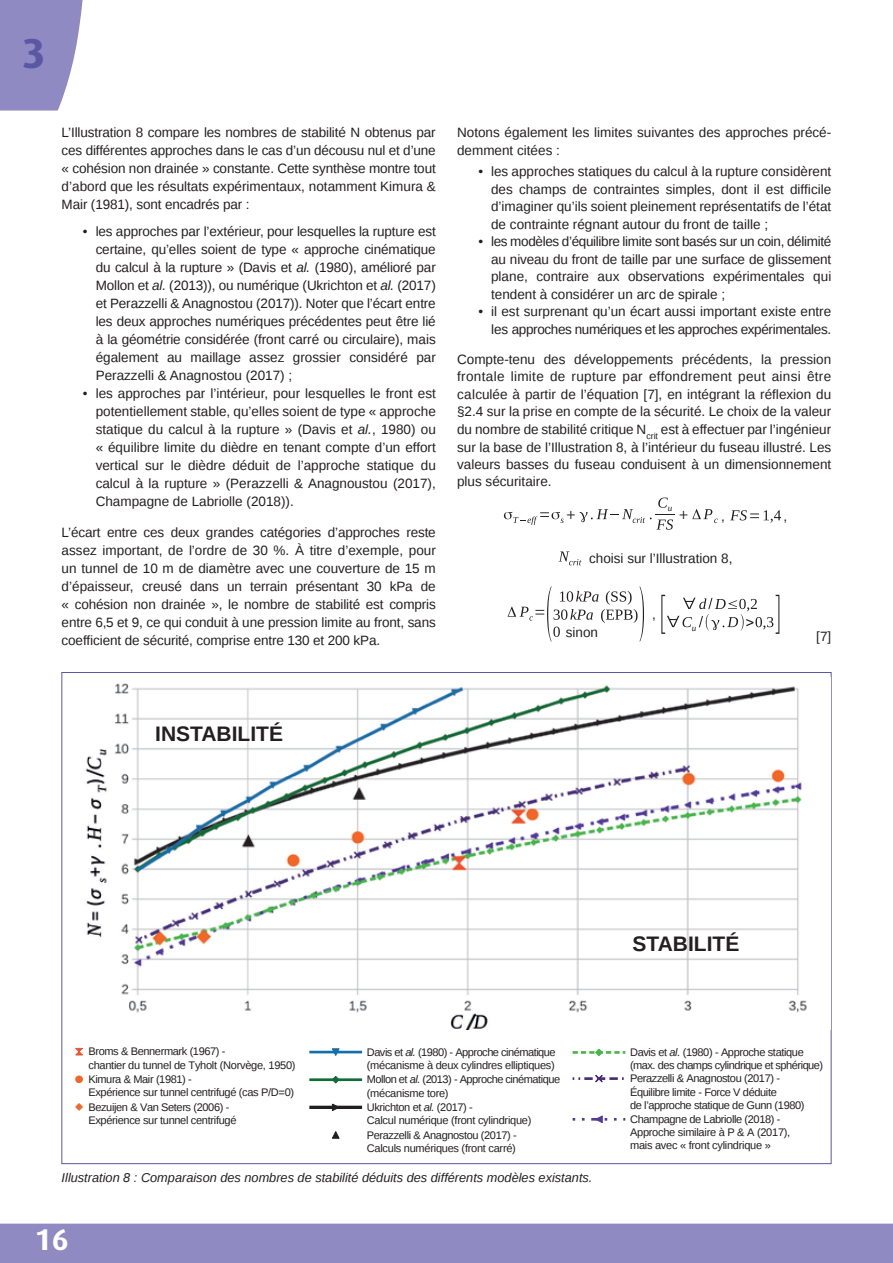
<style>
.page{position:relative;width:893px;height:1263px;background:#908ac2}
.page>*{position:absolute;margin:0;border:0;box-sizing:border-box;transform-origin:0 0}
.t1{font:700 42px "Dax OT";color:#5a57a5}
.t2{font:700 30px "Dax OT";color:#fff}
.t3{font:700 21px "Liberation Sans";color:#231f20}
.t4{font:13.5px/18px "Liberation Sans";color:#231f20;text-align:justify}
.t5{font:italic 12.75px "Liberation Sans";color:#231f20}
.t6{font:10.95px/13.2px "Liberation Sans";letter-spacing:-.035em;color:#231f20}
.t7{font:italic 9.15px "Liberation Serif";color:#231f20}
.s1{font-style:italic}
</style>
<div class="page">
<div style="left:0;top:0;width:893px;height:1223px;background:#fff"></div>
<svg style="left:0;top:0;width:84px;height:111px"></svg>
<img style="left:78px;top:677px;width:752px;height:353px">
<svg style="left:730px;top:510px;width:51px;height:13px"></svg>
<svg style="left:508px;top:586px;width:136px;height:56px;background:#ecebeb"></svg>
<svg style="left:661px;top:595px;width:118px;height:39px;background:#e7e7e7"></svg>
<svg style="left:75px;top:1048px;width:8px;height:7px"></svg>
<svg style="left:76px;top:1076px;width:7px;height:7px"></svg>
<svg style="left:76px;top:1103px;width:7px;height:7px"></svg>
<svg style="left:309px;top:1048px;width:53px;height:8px"></svg>
<svg style="left:309px;top:1076px;width:53px;height:7px"></svg>
<svg style="left:309px;top:1104px;width:53px;height:7px"></svg>
<svg style="left:332px;top:1131px;width:7px;height:7px"></svg>
<svg style="left:573px;top:1049px;width:52px;height:7px"></svg>
<svg style="left:573px;top:1075px;width:51px;height:7px"></svg>
<svg style="left:591px;top:1116px;width:16px;height:7px"></svg>
<svg style="left:504px;top:497px;width:214px;height:33px;background:#f3f3f3"></svg>
<svg style="left:767px;top:457px;width:8px;height:8px"></svg>
<svg style="left:880px;top:457px;width:8px;height:8px"></svg>
<svg style="left:503px;top:553px;width:8px;height:8px"></svg>
<svg style="left:616px;top:553px;width:8px;height:8px"></svg>
<svg style="left:464px;top:555px;width:8px;height:9px"></svg>
<svg style="left:449px;top:555px;width:8px;height:9px"></svg>
<svg style="left:559px;top:551px;width:25px;height:14px"></svg>
<h1 class="t1" style="left:22px;top:30px;width:25px">3</h1>
<p class="t4" style="left:62px;top:124px;width:376px">L’Illustration 8 compare les nombres de stabilité N obtenus par ces différentes approches dans le cas d’un décousu nul et d’une « cohésion non drainée » constante. Cette synthèse montre tout d’abord que les résultats expérimentaux, notamment Kimura &amp; Mair (1981), sont encadrés par :</p>
<p class="t4" style="left:96px;top:223px;width:342px;text-indent:-13px">• les approches par l’extérieur, pour lesquelles la rupture est certaine, qu’elles soient de type « approche cinématique du calcul à la rupture » (Davis et <span class="s1">al.</span> (1980), amélioré par Mollon et <span class="s1">al.</span> (2013)), ou numérique (Ukrichton et <span class="s1">al.</span> (2017) et Perazzelli &amp; Anagnostou (2017)). Noter que l’écart entre les deux approches numériques précédentes peut être lié à la géométrie considérée (front carré ou circulaire), mais également au maillage assez grossier considéré par Perazzelli &amp; Anagnostou (2017) ;</p>
<p class="t4" style="left:96px;top:385px;width:342px;text-indent:-13px">• les approches par l’intérieur, pour lesquelles le front est potentiellement stable, qu’elles soient de type « approche statique du calcul à la rupture » (Davis et <span class="s1">al.</span>, 1980) ou « équilibre limite du dièdre en tenant compte d’un effort vertical sur le dièdre déduit de l’approche statique du calcul à la rupture » (Perazzelli &amp; Anagnoustou (2017), Champagne de Labriolle (2018)).</p>
<p class="t4" style="left:62px;top:523px;width:376px">L’écart entre ces deux grandes catégories d’approches reste assez important, de l’ordre de 30 %. À titre d’exemple, pour un tunnel de 10 m de diamètre avec une couverture de 15 m d’épaisseur, creusé dans un terrain présentant 30 kPa de « cohésion non drainée », le nombre de stabilité est compris entre 6,5 et 9, ce qui conduit à une pression limite au front, sans coefficient de sécurité, comprise entre 130 et 200 kPa.</p>
<p class="t4" style="left:457px;top:124px;width:376px;line-height:17.4px">Notons également les limites suivantes des approches précé&shy;demment citées :</p>
<p class="t4" style="left:491px;top:164px;width:342px;line-height:17.4px;text-indent:-13px">• les approches statiques du calcul à la rupture considèrent des champs de contraintes simples, dont il est difficile d’imaginer qu’ils soient pleinement représentatifs de l’état de contrainte régnant autour du front de taille ;</p>
<p class="t4" style="left:491px;top:234px;width:342px;line-height:17.4px;text-indent:-13px">• les modèles d’équilibre limite sont basés sur un coin, délimité au niveau du front de taille par une surface de glissement plane, contraire aux observations expérimentales qui tendent à considérer un arc de spirale ;</p>
<p class="t4" style="left:478px;top:303px;width:354px;line-height:17.4px;text-align:right">• il est surprenant qu’un écart aussi important existe entre les approches numériques et les approches expérimentales.</p>
<p class="t4" style="left:457px;top:351px;width:376px;line-height:17.5px">Compte-tenu des développements précédents, la pression frontale limite de rupture par effondrement peut ainsi être calculée à partir de l’équation [7], en intégrant la réflexion du §2.4 sur la prise en compte de la sécurité. Le choix de la valeur du nombre de stabilité critique N<sub>crit</sub> est à effectuer par l’ingénieur sur la base de l’Illustration 8, à l’intérieur du fuseau illustré. Les valeurs basses du fuseau conduisent à un dimensionnement plus sécuritaire.</p>
<p class="t4" style="left:721px;top:508px;width:5px">,</p>
<p class="t4" style="left:783px;top:508px;width:5px">,</p>
<p class="t4" style="left:589px;top:550px;width:145px">choisi sur l’Illustration 8,</p>
<p class="t7" style="left:668px;top:502px;width:6px">u</p>
<p class="t4" style="left:566px;top:624px;width:34px">sinon</p>
<p class="t4" style="left:652px;top:606px;width:5px">,</p>
<p class="t7" style="left:692px;top:622px;width:6px">u</p>
<p class="t4" style="left:816px;top:628px;width:17px">[7]</p>
<h3 class="t3" style="left:155px;top:720px;width:129px">INSTABILITÉ</h3>
<p class="t6" style="left:88px;top:1045px;width:209px">Broms &amp; Bennermark (1967) -<br>chantier du tunnel de Tyholt (Norvège, 1950)</p>
<p class="t6" style="left:88px;top:1073px;width:207px">Kimura &amp; Mair (1981) -<br>Expérience sur tunnel centrifugé (cas P/D=0)</p>
<p class="t6" style="left:88px;top:1101px;width:150px">Bezuijen &amp; Van Seters (2006) -<br>Expérience sur tunnel centrifugé</p>
<p class="t6" style="left:367px;top:1046px;width:190px">Davis et <span class="s1">al.</span> (1980) - Approche cinématique (mécanisme à deux cylindres elliptiques)</p>
<p class="t6" style="left:367px;top:1073px;width:195px">Mollon et <span class="s1">al.</span> (2013) - Approche cinématique (mécanisme tore)</p>
<p class="t6" style="left:367px;top:1101px;width:166px">Ukrichton et <span class="s1">al.</span> (2017) -<br>Calcul numérique (front cylindrique)</p>
<p class="t6" style="left:367px;top:1129px;width:152px">Perazzelli &amp; Anagnostou (2017) -<br>Calculs numériques (front carré)</p>
<p class="t6" style="left:367px;top:1171px;width:195px">(max. des champs cylindrique et sphérique)</p>
<p class="t6" style="left:88px;top:1171px;width:83px">(mécanisme tore)</p>
<p class="t5" style="left:62px;top:1169px;width:532px">Illustration 8 : Comparaison des nombres de stabilité déduits des différents modèles existants.</p>
<h3 class="t3" style="left:632px;top:929px;width:108px">STABILITÉ</h3>
<p class="t6" style="left:630px;top:934px;width:190px">Davis et <span class="s1">al.</span> (1980) - Approche cinématique</p>
<p class="t6" style="left:630px;top:1046px;width:195px">Davis et <span class="s1">al.</span> (1980) - Approche statique (max. des champs cylindrique et sphérique)<br>Perazzelli &amp; Anagnostou (2017) -<br>Équilibre limite - Force V déduite<br>de l’approche statique de Gunn (1980)</p>
<p class="t6" style="left:630px;top:1113px;width:162px">Champagne de Labriolle (2018) -<br>Approche similaire à P &amp; A (2017), mais avec « front cylindrique »</p>
<h2 class="t2" style="left:35px;top:1222px;width:35px">16</h2>
</div>
